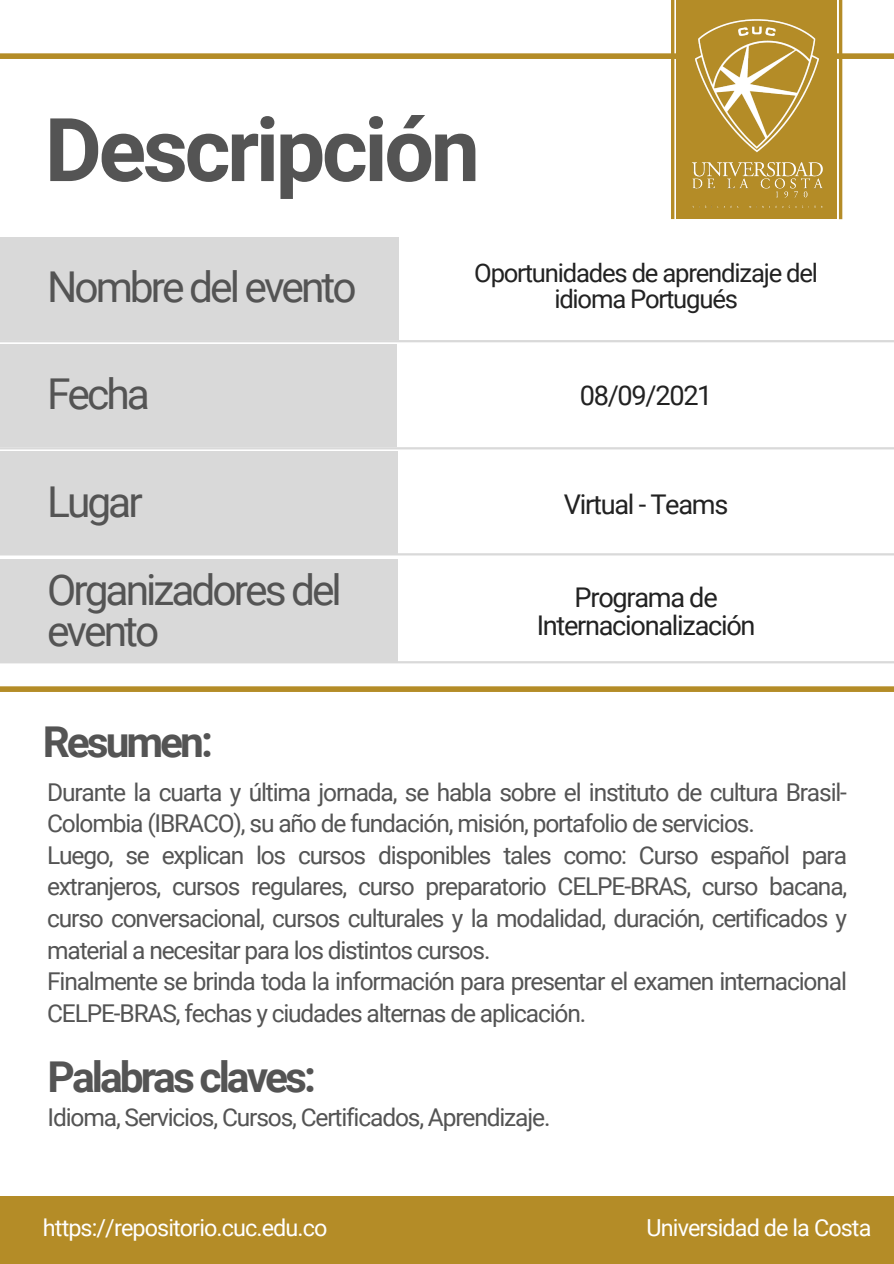
<style>
.page{position:relative;width:894px;height:1264px;background:#fff}
.page>*{position:absolute;margin:0;border:0;box-sizing:border-box;transform-origin:0 0}
.t1{font:700 88.05px "Roboto";letter-spacing:-.04em;color:#545454}
.t2{font:42.45px/40.5px "Roboto";letter-spacing:-.07em;color:#545454}
.t3{font:700 42.45px "Roboto";letter-spacing:-.07em;color:#545454}
.t4{font:27.15px/27.2px "Roboto";letter-spacing:-.045em;color:#222;text-align:center}
.t5{font:25.65px/26px "Roboto";letter-spacing:-.045em;color:#222;text-align:center}
.t6{font:24.6px/31.5px "Roboto";letter-spacing:-.045em;color:#545454}
.t7{font:23.4px "Roboto";letter-spacing:-.04em;color:#fff}
</style>
<div class="page">
<div style="left:0;top:53px;width:893px;height:6px;background:#b48c27"></div>
<div style="left:0;top:237px;width:398px;height:103px;background:#d9d9d9"></div>
<div style="left:0;top:344px;width:397px;height:103px;background:#d9d9d9"></div>
<div style="left:0;top:451px;width:398px;height:103px;background:#d9d9d9"></div>
<hr style="left:0;top:340px;width:893px;height:2px;background:#d9d9d9">
<hr style="left:0;top:447px;width:893px;height:2px;background:#d9d9d9">
<hr style="left:0;top:553px;width:893px;height:2px;background:#d9d9d9">
<div style="left:0;top:559px;width:397px;height:103px;background:#d9d9d9"></div>
<hr style="left:0;top:661px;width:893px;height:2px;background:#d9d9d9">
<div style="left:0;top:686px;width:893px;height:6px;background:#b48c27"></div>
<div style="left:0;top:1196px;width:893px;height:67px;background:#b48c27"></div>
<div style="left:675px;top:0;width:160px;height:219px;background:#b48c27"></div>
<img style="left:694px;top:19px;width:125px;height:134px">
<svg style="left:670px;top:0;width:4px;height:219px"></svg>
<svg style="left:838px;top:0;width:4px;height:219px"></svg>
<img style="left:691px;top:162px;width:132px;height:46px">
<p class="t1" style="left:45px;top:99px;width:436px">Descripción</p>
<p class="t2" style="left:47px;top:267px;width:311px">Nombre del evento</p>
<p class="t5" style="left:474px;top:260px;width:345px">Oportunidades de aprendizaje del idioma Portugués</p>
<p class="t2" style="left:47px;top:375px;width:104px">Fecha</p>
<p class="t4" style="left:579px;top:382px;width:134px">08/09/2021</p>
<p class="t2" style="left:47px;top:482px;width:97px">Lugar</p>
<p class="t4" style="left:564px;top:491px;width:166px">Virtual - Teams</p>
<p class="t2" style="left:47px;top:570px;width:296px">Organizadores del evento</p>
<p class="t4" style="left:536px;top:584px;width:220px">Programa de<br>Internacionalización</p>
<p class="t3" style="left:43px;top:717px;width:172px">Resumen:</p>
<p class="t6" style="left:47px;top:776px;width:801px">Durante la cuarta y última jornada, se habla sobre el instituto de cultura Brasil-<br>Colombia (IBRACO), su año de fundación, misión, portafolio de servicios.</p>
<p class="t6" style="left:47px;top:839px;width:801px;text-align:justify">Luego, se explican los cursos disponibles tales como: Curso español para extranjeros, cursos regulares, curso preparatorio CELPE-BRAS, curso bacana, curso conversacional, cursos culturales y la modalidad, duración, certificados y material a necesitar para los distintos cursos.</p>
<p class="t6" style="left:47px;top:965px;width:801px">Finalmente se brinda toda la información para presentar el examen internacional<br>CELPE-BRAS, fechas y ciudades alternas de aplicación.</p>
<p class="t3" style="left:48px;top:1052px;width:270px">Palabras claves:</p>
<p class="t6" style="left:48px;top:1101px;width:504px">Idioma, Servicios, Cursos, Certificados, Aprendizaje.</p>
<p class="t7" style="left:43px;top:1213px;width:286px">https://repositorio.cuc.edu.co</p>
<p class="t7" style="left:646px;top:1213px;width:226px">Universidad de la Costa</p>
</div>
